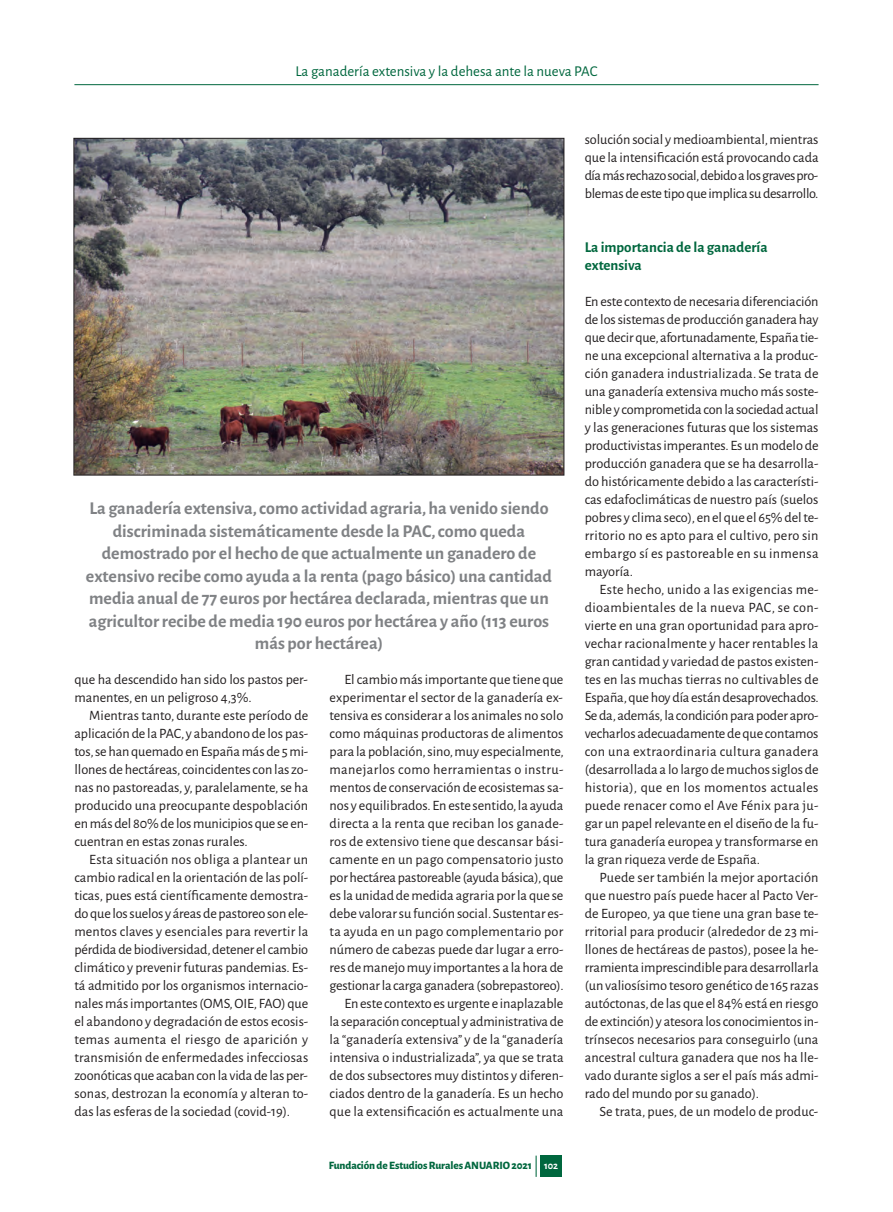
<style>
.page{position:relative;width:893px;height:1212px;background:#fff}
.page>*{position:absolute;margin:0;border:0;box-sizing:border-box;transform-origin:0 0}
.t1{font:700 18px/22.5px "Alegreya Sans";color:#808285;text-align:center}
.t2{font:15px "Alegreya Sans";color:#00673e}
.t3{font:700 15px/18px "Alegreya Sans";color:#00673e}
.t4{font:14.25px/18px "Alegreya Sans";color:#231f20;text-align:justify}
.t5{font:800 11.25px "Alegreya Sans";letter-spacing:-.01em;color:#00673e}
.s1{font-weight:700;font-size:10.5px;color:#fff}
.s2{font-style:italic}
</style>
<div class="page">
<div style="left:540px;top:1155px;width:22px;height:22px;background:#00673e"></div>
<svg style="left:536px;top:1155px;width:1px;height:22px"></svg>
<hr style="left:74px;top:84px;width:745px;height:1px;background:#00673e">
<img style="left:76px;top:140px;width:486px;height:333px">
<p class="t2" style="left:295px;top:65px;width:304px">La ganadería extensiva y la dehesa ante la nueva PAC</p>
<p class="t1" style="left:86px;top:498px;width:468px">La ganadería extensiva, como actividad agraria, ha venido siendo discriminada sistemáticamente desde la PAC, como queda demostrado por el hecho de que actualmente un ganadero de extensivo recibe como ayuda a la renta (pago básico) una cantidad media anual de 77 euros por hectárea declarada, mientras que un agricultor recibe de media 190 euros por hectárea y año (113 euros más por hectárea)</p>
<p class="t4" style="left:74px;top:671px;width:235px">que ha descendido han sido los pastos per&shy;manentes, en un peligroso 4,3%.</p>
<p class="t4" style="left:74px;top:707px;width:235px;text-indent:15px">Mientras tanto, durante este período de aplicación de la PAC, y abandono de los pas&shy;tos, se han quemado en España más de 5 mi&shy;llones de hectáreas, coincidentes con las zo&shy;nas no pastoreadas, y, paralelamente, se ha producido una preocupante despoblación en más del 80% de los municipios que se en&shy;cuentran en estas zonas rurales.</p>
<p class="t4" style="left:74px;top:851px;width:235px;text-indent:15px">Esta situación nos obliga a plantear un cambio radical en la orientación de las polí&shy;ticas, pues está científicamente demostra&shy;do que los suelos y áreas de pastoreo son ele&shy;mentos claves y esenciales para revertir la pérdida de biodiversidad, detener el cambio climático y prevenir futuras pandemias. Es&shy;tá admitido por los organismos internacio&shy;nales más importantes (OMS, OIE, FAO) que el abandono y degradación de estos ecosis&shy;temas aumenta el riesgo de aparición y transmisión de enfermedades infecciosas zoonóticas que acaban con la vida de las per&shy;sonas, destrozan la economía y alteran to&shy;das las esferas de la sociedad (covid-19).</p>
<p class="t4" style="left:330px;top:671px;width:236px;text-align:right">El cambio más importante que tiene que experimentar el sector de la ganadería ex&shy;tensiva es considerar a los animales no solo como máquinas productoras de alimentos para la población, sino, muy especialmente, manejarlos como herramientas o instru&shy;mentos de conservación de ecosistemas sa&shy;nos y equilibrados. En este sentido, la ayuda directa a la renta que reciban los ganade&shy;ros de extensivo tiene que descansar bási&shy;camente en un pago compensatorio justo por hectárea pastoreable (ayuda básica), que es la unidad de medida agraria por la que se debe valorar su función social. Sustentar es&shy;ta ayuda en un pago complementario por número de cabezas puede dar lugar a erro&shy;res de manejo muy importantes a la hora de gestionar la carga ganadera (sobrepastoreo).<br>En este contexto es urgente e inaplazable<br>la separación conceptual y administrativa de la “ganadería extensiva” y de la “ganadería intensiva o industrializada”, ya que se trata de dos subsectores muy distintos y diferen&shy;ciados dentro de la ganadería. Es un hecho que la extensificación es actualmente una</p>
<p class="t5" style="left:329px;top:1159px;width:231px">Fundación de Estudios Rurales ANUARIO 2021 <span class="s1">102</span></p>
<p class="t4" style="left:585px;top:131px;width:235px">solución social y medioambiental, mientras que la intensificación está provocando cada día más rechazo social, debido a los graves pro&shy;blemas de este tipo que implica su desarrollo.</p>
<p class="t3" style="left:585px;top:239px;width:184px">La importancia de la ganadería extensiva</p>
<p class="t4" style="left:585px;top:293px;width:235px">En este contexto de necesaria diferenciación de los sistemas de producción ganadera hay que decir que, afortunadamente, España tie&shy;ne una excepcional alternativa a la produc&shy;ción ganadera industrializada. Se trata de una ganadería extensiva mucho más soste&shy;nible y comprometida con la sociedad actual y las generaciones futuras que los sistemas productivistas imperantes. Es un modelo de producción ganadera que se ha desarrolla&shy;do históricamente debido a las característi&shy;cas edafoclimáticas de nuestro país (suelos pobres y clima seco), en el que el 65% del te&shy;rritorio no es apto para el cultivo, pero sin embargo sí es pastoreable en su inmensa mayoría.</p>
<p class="t4" style="left:585px;top:581px;width:236px;text-indent:15px">Este hecho, unido a las exigencias me&shy;dioambientales de la nueva PAC, se con&shy;vierte en una gran oportunidad para apro&shy;vechar racionalmente y hacer rentables la gran cantidad y variedad de pastos existen&shy;tes en las muchas tierras no cultivables de España, que hoy día están desaprovechados.<br>Se da, además, la condición para poder apro&shy;vecharlos adecuadamente de que contamos con una extraordinaria cultura ganadera (desarrollada a lo largo de muchos siglos de historia), que en los momentos actuales puede renacer como el Ave Fénix para ju&shy;gar un papel relevante en el diseño de la fu&shy;tura ganadería europea y transformarse en la gran riqueza verde de España.</p>
<p class="t4" style="left:585px;top:869px;width:235px;text-indent:15px">Puede ser también la mejor aportación que nuestro país puede hacer al Pacto Ver&shy;de Europeo<span class="s2">,</span> ya que tiene una gran base te&shy;rritorial para producir (alrededor de 23 mi&shy;llones de hectáreas de pastos), posee la he&shy;rramienta imprescindible para desarrollarla (un valiosísimo tesoro genético de 165 razas autóctonas, de las que el 84% está en riesgo de extinción) y atesora los conocimientos in&shy;trínsecos necesarios para conseguirlo (una ancestral cultura ganadera que nos ha lle&shy;vado durante siglos a ser el país más admi&shy;rado del mundo por su ganado).</p>
<p class="t4" style="left:600px;top:1103px;width:220px">Se trata, pues, de un modelo de produc-</p>
</div>
